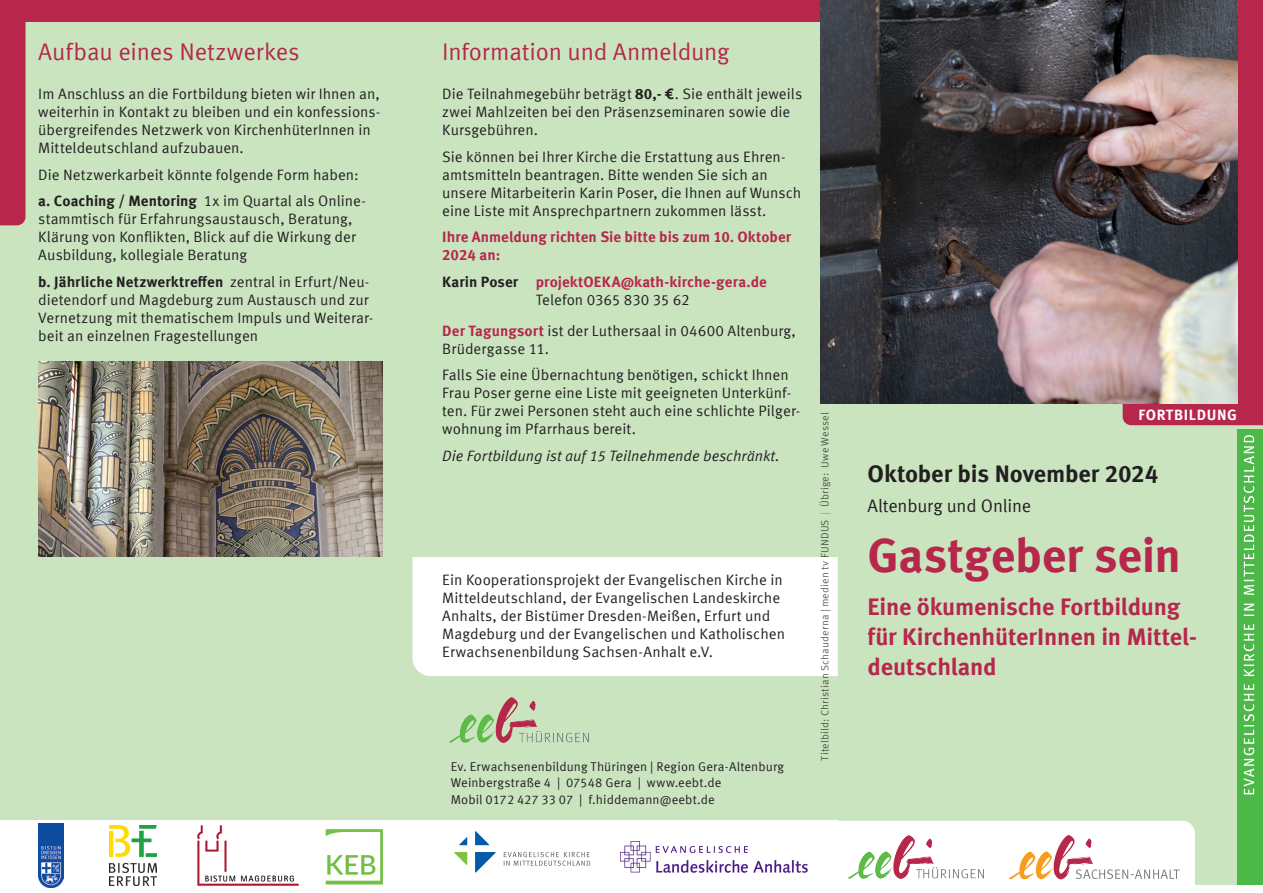
<style>
.page{position:relative;width:1263px;height:893px;background:#fff}
.page>*{position:absolute;margin:0;border:0;box-sizing:border-box;transform-origin:0 0}
.Ort{font:700 48px "Meta Offc";letter-spacing:-.005em;color:#b6274b}
.Überschr_2{font:700 24px/30px "Meta Offc";letter-spacing:-.01em;color:#b6274b}
.Überschr_3{font:24px "Meta Offc Norm";letter-spacing:-.01em;color:#b6274b}
.Datum{font:700 24px "Meta Offc";letter-spacing:-.005em;color:#231f20}
.Ort-2{font:18px "Meta Offc Norm";letter-spacing:-.01em;color:#231f20}
.t1{font:15px/18px "Meta Offc Norm";color:#231f20}
.Eingerückt{font:700 15px/18px "Meta Offc";letter-spacing:.005em;color:#b6274b}
.Überschr_4{font:700 15px/18px "Meta Offc";color:#b6274b}
.t2{font:15px "Meta Offc Norm Ita";color:#231f20}
.Reiter{font:700 15px "Meta Offc";letter-spacing:.04em;color:#fff}
.t3{font:12.75px/16.5px "Meta Offc Norm";letter-spacing:.01em;color:#231f20}
.t4{font:10.5px "Meta Offc Norm";letter-spacing:.015em;color:#231f20}
.s1{font-family:"Meta Offc";font-weight:700}
.s2{color:#231f20}
.s3{font-family:"Meta Offc Norm";font-weight:400;color:#231f20}
.s4{font-family:"Meta Offc";font-weight:700;color:#b6274b}
.s5{color:#4cb848}
</style>
<div class="page">
<div style="left:0;top:0;width:1263px;height:884px;background:#cae4c0"></div>
<div style="left:0;top:21px;width:26px;height:204px;background:#b6274b"></div>
<div style="left:0;top:0;width:821px;height:21px;background:#b6274b"></div>
<div style="left:0;top:821px;width:838px;height:67px;background:#fff"></div>
<svg style="left:838px;top:821px;width:357px;height:63px;background:#f5eeea"></svg>
<img style="left:38px;top:823px;width:26px;height:64px">
<div style="left:1237px;top:0;width:26px;height:421px;background:#b6274b"></div>
<div style="left:1237px;top:429px;width:26px;height:455px;background:#4cb848"></div>
<svg style="left:1243px;top:435px;width:11px;height:359px"></svg>
<svg style="left:454px;top:831px;width:42px;height:42px;background:#c3d9e3"></svg>
<svg style="left:504px;top:852px;width:86px;height:14px"></svg>
<img style="left:449px;top:698px;width:139px;height:45px">
<div style="left:1123px;top:404px;width:140px;height:21px;background:#b6274b"></div>
<div style="left:412px;top:557px;width:426px;height:119px;background:#fff"></div>
<img style="left:821px;top:0;width:416px;height:404px">
<img style="left:38px;top:361px;width:345px;height:195px">
<img style="left:620px;top:842px;width:187px;height:31px">
<img style="left:198px;top:826px;width:100px;height:59px">
<img style="left:109px;top:825px;width:47px;height:60px">
<svg style="left:326px;top:829px;width:57px;height:55px;background:#d4ebc7"></svg>
<p class="Überschr_3" style="left:38px;top:38px;width:263px">Aufbau eines Netzwerkes</p>
<p class="t1" style="left:38px;top:85px;width:344px">Im Anschluss an die Fortbildung bieten wir Ihnen an, weiterhin in Kontakt zu bleiben und ein konfessions&shy;übergreifendes Netzwerk von KirchenhüterInnen in Mitteldeutschland aufzubauen.</p>
<p class="t1" style="left:38px;top:166px;width:322px">Die Netzwerkarbeit könnte folgende Form haben:</p>
<p class="t1" style="left:38px;top:192px;width:329px"><span class="s1">a. Coaching / Mentoring</span> 1x im Quartal als Online&shy;stammtisch für Erfahrungsaustausch, Beratung, Klärung von Konflikten, Blick auf die Wirkung der Ausbildung, kollegiale Beratung</p>
<p class="t1" style="left:38px;top:273px;width:337px"><span class="s1">b. Jährliche Netzwerktreffen</span> zentral in Erfurt/Neu&shy;dietendorf und Magdeburg zum Austausch und zur Vernetzung mit thematischem Impuls und Weiterar&shy;beit an einzelnen Fragestellungen</p>
<p class="Überschr_3" style="left:442px;top:38px;width:289px">Information und Anmeldung</p>
<p class="t1" style="left:442px;top:86px;width:361px">Die Teilnahmegebühr beträgt <span class="s1">80,- €</span>. Sie enthält jeweils zwei Mahlzeiten bei den Präsenzseminaren sowie die<br>Kursgebühren.</p>
<p class="t1" style="left:442px;top:148px;width:361px">Sie können bei Ihrer Kirche die Erstattung aus Ehren&shy;amtsmitteln beantragen. Bitte wenden Sie sich an unsere Mitarbeiterin Karin Poser, die Ihnen auf Wunsch eine Liste mit Ansprechpartnern zukommen lässt.</p>
<p class="Überschr_4" style="left:442px;top:229px;width:350px">Ihre Anmeldung richten Sie bitte bis zum 10. Oktober<br>2024 an:</p>
<p class="Eingerückt" style="left:536px;top:273px;width:232px;text-indent:-94px"><span class="s2">Karin Poser</span> projektOEKA@kath-kirche-gera.de<br><span class="s3">Telefon 0365 830 35 62</span></p>
<p class="t1" style="left:442px;top:322px;width:355px"><span class="s4">Der Tagungsort</span> ist der Luthersaal in 04600 Altenburg,<br>Brüdergasse 11.</p>
<p class="t1" style="left:442px;top:366px;width:359px">Falls Sie eine Übernachtung benötigen, schickt Ihnen Frau Poser gerne eine Liste mit geeigneten Unterkünf&shy;ten. Für zwei Personen steht auch eine schlichte Pilger&shy;wohnung im Pfarrhaus bereit.</p>
<p class="t2" style="left:442px;top:447px;width:339px">Die Fortbildung ist auf 15 Teilnehmende beschränkt.</p>
<p class="t1" style="left:442px;top:571px;width:344px">Ein Kooperationsprojekt der Evangelischen Kirche in Mitteldeutschland, der Evangelischen Landeskirche Anhalts, der Bistümer Dresden-Meißen, Erfurt und Magdeburg und der Evangelischen und Katholischen Erwachsenenbildung Sachsen-Anhalt e.V.</p>
<p class="t3" style="left:451px;top:758px;width:335px">Ev. Erwachsenenbildung Thüringen | Region Gera-Altenburg<br>Weinbergstraße 4 | 07548 Gera | www.eebt.de<br>Mobil 0172 427 33 07 | f.hiddemann@eebt.de</p>
<p class="t4" style="left:819px;top:761px;width:350px;rotate:-90deg">Titelbild: Christian Schauderna | medien tv FUNDUS <span class="s5">|</span> Übrige: Uwe Wessel</p>
<p class="Reiter" style="left:1138px;top:406px;width:100px">FORTBILDUNG</p>
<p class="Datum" style="left:867px;top:459px;width:292px">Oktober bis November 2024</p>
<p class="Ort-2" style="left:867px;top:495px;width:165px">Altenburg und Online</p>
<p class="Ort" style="left:867px;top:527px;width:315px">Gastgeber sein</p>
<p class="Überschr_2" style="left:867px;top:593px;width:331px">Eine ökumenische Fortbildung für KirchenhüterInnen in Mittel&shy;deutschland</p>
</div>
